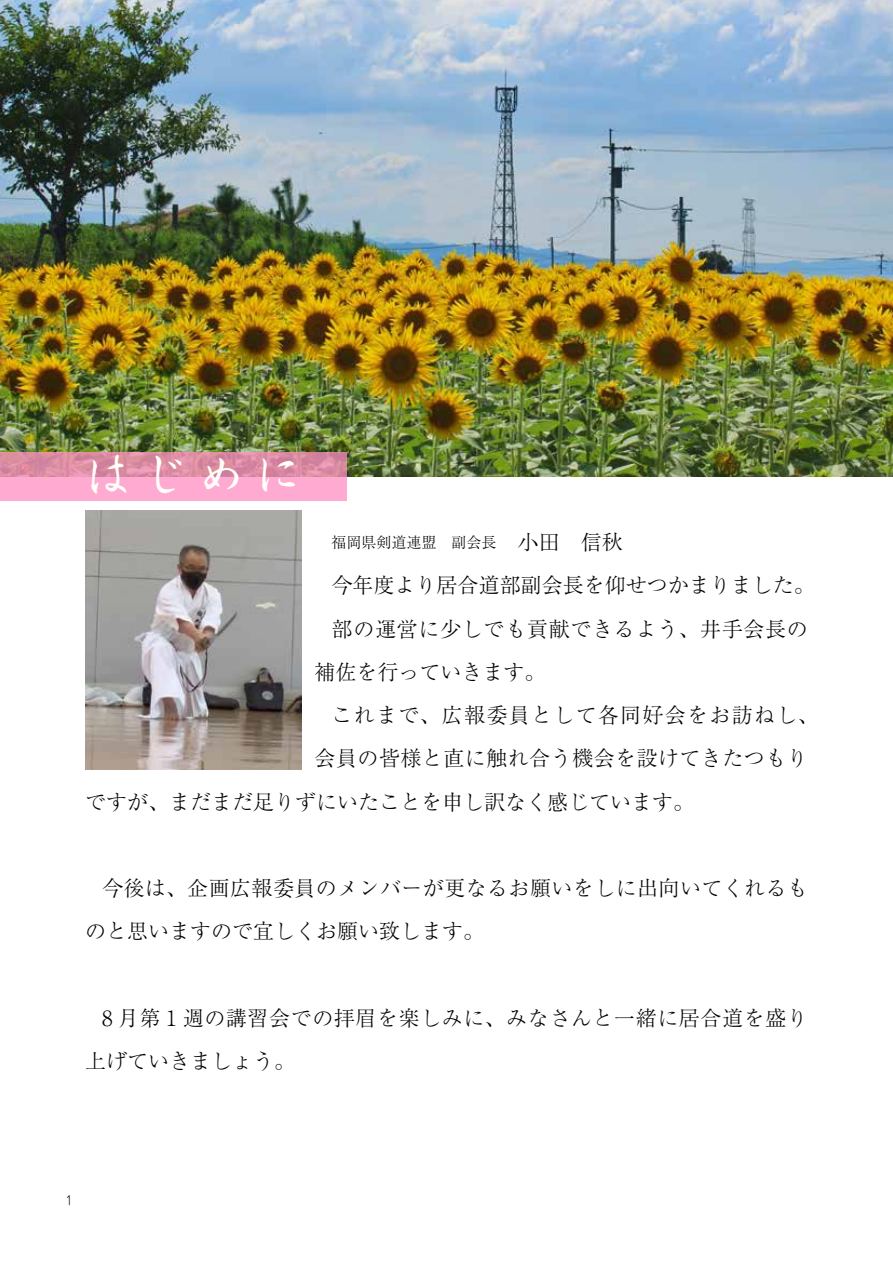
<style>
.page{position:relative;width:893px;height:1263px;background:#fff}
.page>*{position:absolute;margin:0;border:0;box-sizing:border-box;transform-origin:0 0}
.t1{font:45px "Shinsei Kai Pro CBSK1";color:#fffefa}
.t2{font:300 21px/43.2px "Ryumin Pro";letter-spacing:.02em;color:#040000}
.t3{font:300 21px "Ryumin Pro";color:#040000}
.t4{font:300 21px "Ryumin Pro";letter-spacing:.06em;color:#040000}
.t5{font:300 15px "Ryumin Pro";color:#040000}
.t6{font:300 12px "Jun 101 Pro";color:#000}
.s1{font-size:21px}
</style>
<div class="page">
<img style="left:0;top:0;width:893px;height:476px">
<svg style="left:0;top:452px;width:347px;height:48px;background:#ec9ab9"></svg>
<img style="left:85px;top:510px;width:217px;height:260px">
<h1 class="t1" style="left:85px;top:440px;width:217px">はじめに</h1>
<p class="t5" style="left:332px;top:530px;width:293px">福岡県剣道連盟　副会長<span class="s1">　小田　信秋</span></p>
<p class="t3" style="left:332px;top:569px;width:484px">今年度より居合道部副会長を仰せつかまりました。</p>
<p class="t2" style="left:332px;top:605px;width:478px">部の運営に少しでも貢献できるよう、井手会長の</p>
<p class="t3" style="left:315px;top:655px;width:233px">補佐を行っていきます。</p>
<p class="t4" style="left:332px;top:699px;width:488px">これまで、広報委員として各同好会をお訪ねし、</p>
<p class="t2" style="left:315px;top:735px;width:495px">会員の皆様と直に触れ合う機会を設けてきたつもり</p>
<p class="t3" style="left:85px;top:785px;width:610px">ですが、まだまだ足りずにいたことを申し訳なく感じています。</p>
<p class="t2" style="left:85px;top:865px;width:725px;text-indent:17px">今後は、企画広報委員のメンバーが更なるお願いをしに出向いてくれるものと思いますので宜しくお願い致します。</p>
<p class="t2" style="left:85px;top:995px;width:724px;text-indent:17px">8 月第１週の講習会での拝眉を楽しみに、みなさんと一緒に居合道を盛り上げていきましょう。</p>
<p class="t6" style="left:66px;top:1190px;width:9px">1</p>
</div>
